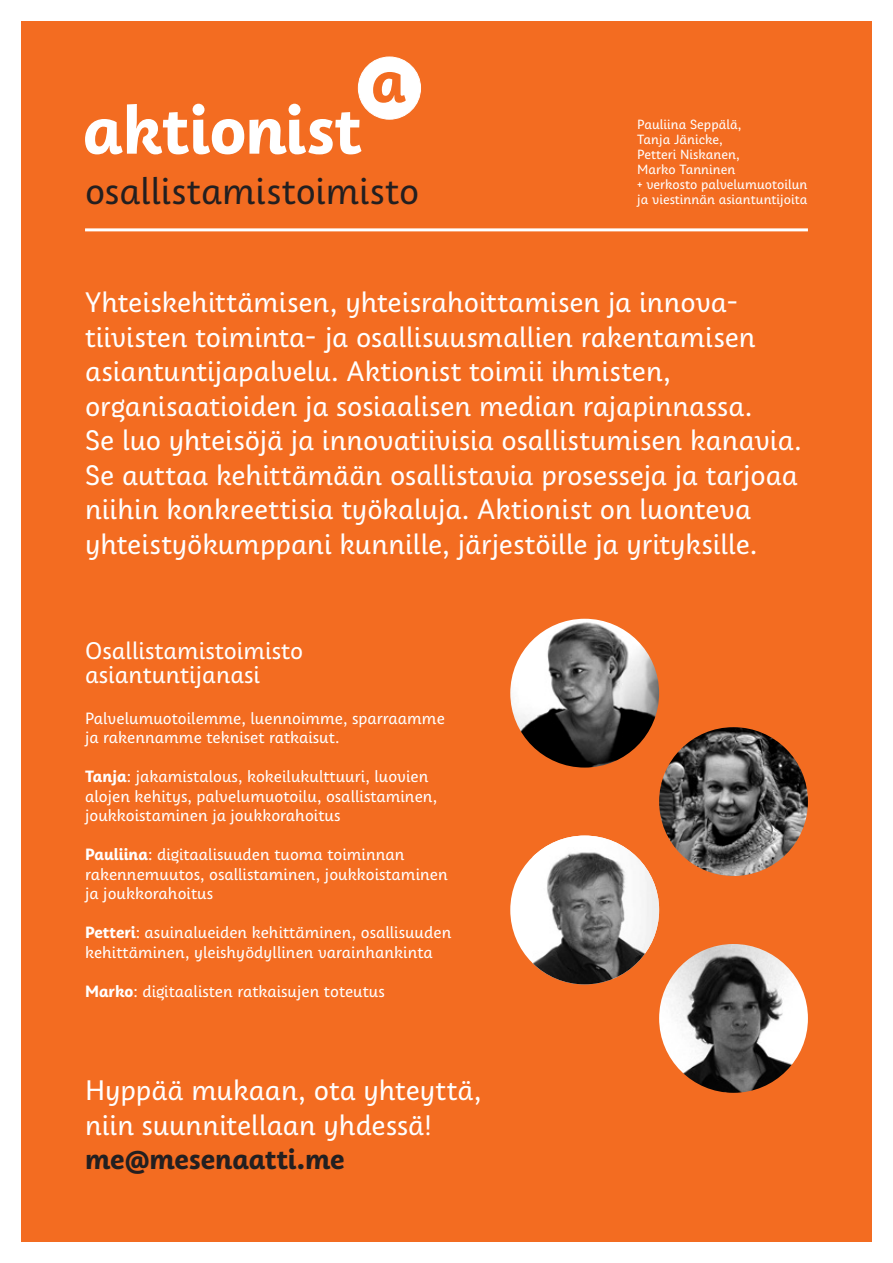
<style>
.page{position:relative;width:893px;height:1263px;background:#fff}
.page>*{position:absolute;margin:0;border:0;box-sizing:border-box;transform-origin:0 0}
.t1{font:37.5px "Papelli";color:#231f20}
.t2{font:28.5px/34.5px "Papelli";color:#fff}
.t3{font:24.3px/24.3px "Papelli";color:#fff}
.leipis{font:16.5px/19.5px "Papelli";color:#fff}
.t4{font:13.5px/15px "Papelli";color:#fff}
.s1{font-weight:700}
.s2{font-weight:700;color:#231f20}
</style>
<div class="page">
<div style="left:21px;top:21px;width:851px;height:1221px;background:#f36c21"></div>
<hr style="left:85px;top:228px;width:723px;height:3px;background:#fff">
<svg style="left:85px;top:104px;width:276px;height:50px"></svg>
<div style="left:358px;top:57px;width:63px;height:62px;background:#fff;border-radius:50%"></div>
<div style="left:358px;top:57px;width:63px;height:63px;border:1px solid #fff;border-radius:50%"></div>
<svg style="left:373px;top:72px;width:33px;height:31px"></svg>
<img style="left:510px;top:619px;width:149px;height:148px;border-radius:74px">
<img style="left:659px;top:727px;width:149px;height:149px;border-radius:74px">
<div style="left:510px;top:835px;width:149px;height:149px;background:#fff;border-radius:50%"></div>
<img style="left:533px;top:835px;width:126px;height:149px">
<img style="left:659px;top:944px;width:149px;height:149px;border-radius:74px">
<p class="t1" style="left:85px;top:169px;width:336px">osallistamistoimisto</p>
<p class="t4" style="left:637px;top:117px;width:172px">Pauliina Seppälä,<br>Tanja Jänicke,<br>Petteri Niskanen,<br>Marko Tanninen<br>+ verkosto palvelumuotoilun ja viestinnän asiantuntijoita</p>
<p class="t2" style="left:85px;top:285px;width:718px">Yhteiskehittämisen, yhteisrahoittamisen ja innova&shy;tiivisten toiminta- ja osallisuusmallien rakentamisen asiantuntijapalvelu. Aktionist toimii ihmisten, organisaatioiden ja sosiaalisen median rajapinnassa.<br>Se luo yhteisöjä ja innovatiivisia osallistumisen kanavia.<br>Se auttaa kehittämään osallistavia prosesseja ja tarjoaa niihin konkreettisia työkaluja. Aktionist on luonteva yhteistyökumppani kunnille, järjestöille ja yrityksille.</p>
<p class="t3" style="left:85px;top:638px;width:220px">Osallistamistoimisto asiantuntijanasi</p>
<p class="leipis" style="left:85px;top:708px;width:361px">Palvelumuotoilemme, luennoimme, sparraamme ja rakennamme tekniset ratkaisut.</p>
<p class="leipis" style="left:85px;top:767px;width:354px"><span class="s1">Tanja</span>: jakamistalous, kokeilukulttuuri, luovien alojen kehitys, palvelumuotoilu, osallistaminen, joukkoistaminen ja joukkorahoitus</p>
<p class="leipis" style="left:85px;top:845px;width:364px"><span class="s1">Pauliina</span>: digitaalisuuden tuoma toiminnan rakennemuutos, osallistaminen, joukkoistaminen ja joukkorahoitus</p>
<p class="leipis" style="left:85px;top:923px;width:368px"><span class="s1">Petteri</span>: asuinalueiden kehittäminen, osallisuuden kehittäminen, yleishyödyllinen varainhankinta</p>
<p class="leipis" style="left:85px;top:981px;width:301px"><span class="s1">Marko</span>: digitaalisten ratkaisujen toteutus</p>
<p class="t2" style="left:85px;top:1073px;width:398px">Hyppää mukaan, ota yhteyttä, niin suunnitellaan yhdessä! <span class="s2">me@mesenaatti.me</span></p>
</div>
